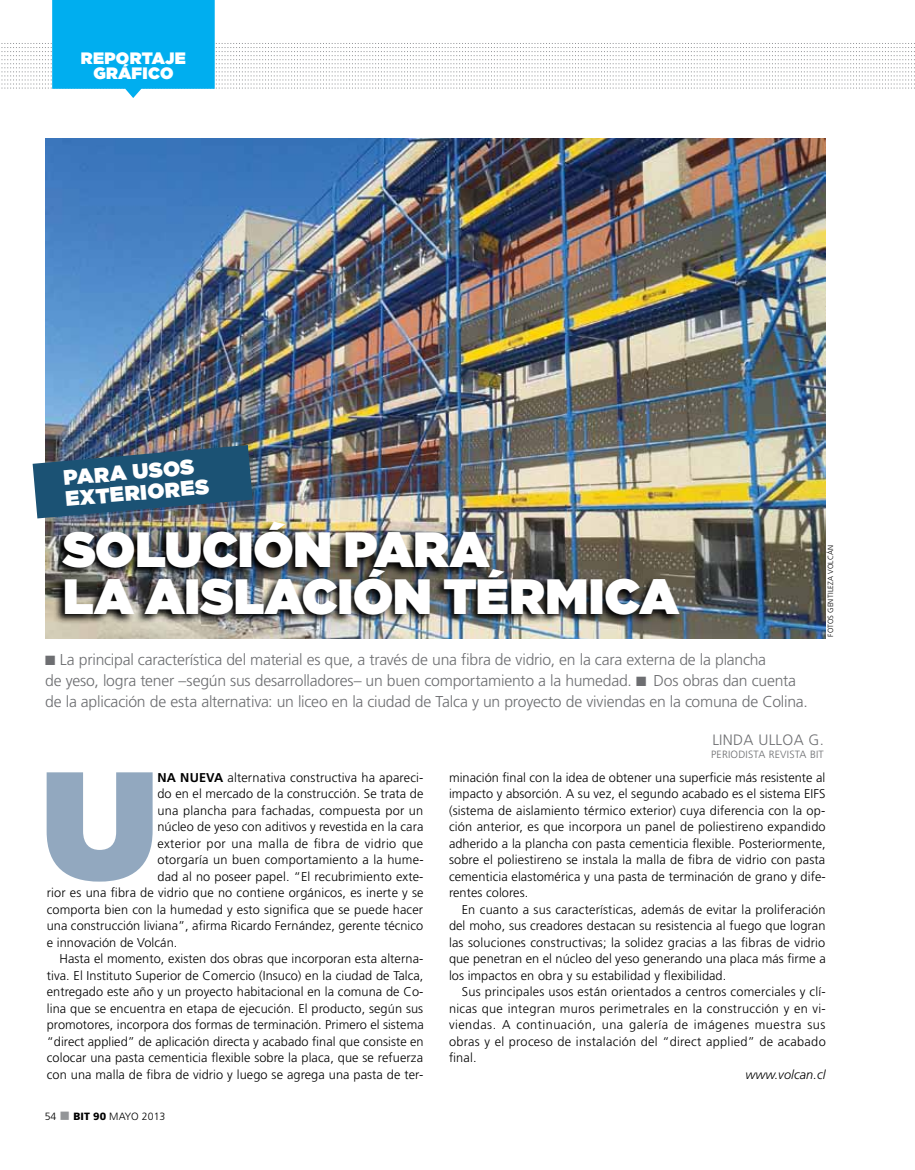
<style>
.page{position:relative;width:915px;height:1170px;background:#fff}
.page>*{position:absolute;margin:0;border:0;box-sizing:border-box;transform-origin:0 0}
.t1{font:900 153px "Gotham";color:#869fb8}
.t2{font:900 49.5px/46.5px "Gotham";letter-spacing:-.005em;color:#fff}
.t3{font:900 21px/21px "Gotham";color:#fff}
.t4{font:900 16.5px/15px "Gotham";letter-spacing:.02em;color:#fff;text-align:center}
.t5{font:300 15.75px/21px "Frutiger";letter-spacing:-.015em;color:#6d6e71}
.t6{font:300 15px "Frutiger";letter-spacing:.02em;color:#6d6e71}
.t7{font:300 12.75px/16.5px "Frutiger";letter-spacing:.005em;color:#000;text-align:justify}
.t8{font:300 12.75px "Frutiger";letter-spacing:.025em;color:#000}
.t9{font:italic 300 12.75px "Frutiger";letter-spacing:.005em;color:#000}
.t10{font:300 10.5px "Frutiger";letter-spacing:.02em;color:#6d6e71}
.t11{font:300 10.5px "Frutiger";letter-spacing:.005em;color:#000}
.t12{font:300 7.5px "Frutiger";letter-spacing:.025em;color:#000}
.s1{font-weight:700}
.s2{color:#939598}
.s3{font-weight:900}
</style>
<div class="page">
<img style="left:46px;top:139px;width:778px;height:500px">
<img style="left:52px;top:520px;width:628px;height:104px">
<svg style="left:1px;top:0;width:911px;height:98px"></svg>
<img style="left:33px;top:445px;width:219px;height:73px">
<p class="t4" style="left:81px;top:50px;width:105px">REPORTAJE<br>GRÁFICO</p>
<h3 class="t3" style="left:63px;top:467px;width:129px;rotate:-5deg">PARA USOS<br>E XTE RIORES</h3>
<h2 class="t2" style="left:63px;top:525px;width:617px">SOLUCIÓN PARA<br>LA AISLACIÓN TÉRMICA</h2>
<p class="t5" style="left:45px;top:649px;width:763px">■ La principal característica del material es que, a través de una fibra de vidrio, en la cara externa de la plancha<br>de yeso, logra tener –según sus desarrolladores– un buen comportamiento a la humedad. ■ Dos obras dan cuenta de la aplicación de esta alternativa: un liceo en la ciudad de Talca y un proyecto de viviendas en la comuna de Colina.</p>
<p class="t12" style="left:825px;top:636px;width:93px;rotate:-90deg">fotos gentileza Volcán</p>
<p class="t7" style="left:157px;top:769px;width:267px"><span class="s1">NA NUEVA</span> alternativa constructiva ha apareci-</p>
<p class="t7" style="left:157px;top:785px;width:267px">do en el mercado de la construcción. Se trata de</p>
<p class="t7" style="left:157px;top:802px;width:267px">una plancha para fachadas, compuesta por un</p>
<p class="t7" style="left:157px;top:818px;width:267px">núcleo de yeso con aditivos y revestida en la cara</p>
<p class="t8" style="left:157px;top:836px;width:267px">exterior por una malla de fibra de vidrio que</p>
<p class="t7" style="left:157px;top:851px;width:267px">otorgaría un buen comportamiento a la hume-</p>
<p class="t7" style="left:157px;top:868px;width:267px">dad al no poseer papel. “El recubrimiento exte-</p>
<p class="t7" style="left:47px;top:884px;width:378px">rior es una fibra de vidrio que no contiene orgánicos, es inerte y se</p>
<p class="t7" style="left:47px;top:901px;width:378px">comporta bien con la humedad y esto significa que se puede hacer</p>
<p class="t7" style="left:47px;top:917px;width:378px">una construcción liviana”, afirma Ricardo Fernández, gerente técnico</p>
<p class="t7" style="left:47px;top:934px;width:132px">e innovación de Volcán.</p>
<p class="t7" style="left:60px;top:950px;width:365px">Hasta el momento, existen dos obras que incorporan esta alterna-</p>
<p class="t7" style="left:47px;top:967px;width:378px">tiva. El Instituto Superior de Comercio (Insuco) en la ciudad de Talca,</p>
<p class="t7" style="left:47px;top:983px;width:378px">entregado este año y un proyecto habitacional en la comuna de Co-</p>
<p class="t7" style="left:47px;top:1000px;width:378px">lina que se encuentra en etapa de ejecución. El producto, según sus</p>
<p class="t7" style="left:47px;top:1016px;width:378px">promotores, incorpora dos formas de terminación. Primero el sistema</p>
<p class="t7" style="left:47px;top:1033px;width:378px">“direct applied” de aplicación directa y acabado final que consiste en</p>
<p class="t7" style="left:47px;top:1049px;width:377px">colocar una pasta cementicia flexible sobre la placa, que se refuerza</p>
<p class="t7" style="left:47px;top:1066px;width:378px">con una malla de fibra de vidrio y luego se agrega una pasta de ter-</p>
<h1 class="t1" style="left:41px;top:715px;width:118px">U</h1>
<p class="t11" style="left:45px;top:1109px;width:122px">54 <span class="s2">■</span> <span class="s3">BIT 90</span> mayo 2013</p>
<p class="t6" style="left:712px;top:731px;width:113px">Linda Ulloa G.</p>
<p class="t10" style="left:710px;top:748px;width:114px">Periodista Revista BiT</p>
<p class="t7" style="left:449px;top:769px;width:378px;text-align:left">minación final con la idea de obtener una superficie más resistente al impacto y absorción. A su vez, el segundo acabado es el sistema EIFS (sistema de aislamiento térmico exterior) cuya diferencia con la op&shy;ción anterior, es que incorpora un panel de poliestireno expandido adherido a la plancha con pasta cementicia flexible. Posteriormente, sobre el poliestireno se instala la malla de fibra de vidrio con pasta cementicia elastomérica y una pasta de terminación de grano y dife&shy;rentes colores.</p>
<p class="t7" style="left:449px;top:901px;width:378px;text-indent:13px">En cuanto a sus características, además de evitar la proliferación del moho, sus creadores destacan su resistencia al fuego que logran las soluciones constructivas; la solidez gracias a las fibras de vidrio que penetran en el núcleo del yeso generando una placa más firme a los impactos en obra y su estabilidad y flexibilidad.</p>
<p class="t7" style="left:449px;top:983px;width:378px;text-indent:13px">Sus principales usos están orientados a centros comerciales y clí&shy;nicas que integran muros perimetrales en la construcción y en vi&shy;viendas. A continuación, una galería de imágenes muestra sus obras y el proceso de instalación del “direct applied” de acabado final.</p>
<p class="t9" style="left:745px;top:1067px;width:81px">www.volcan.cl</p>
</div>
